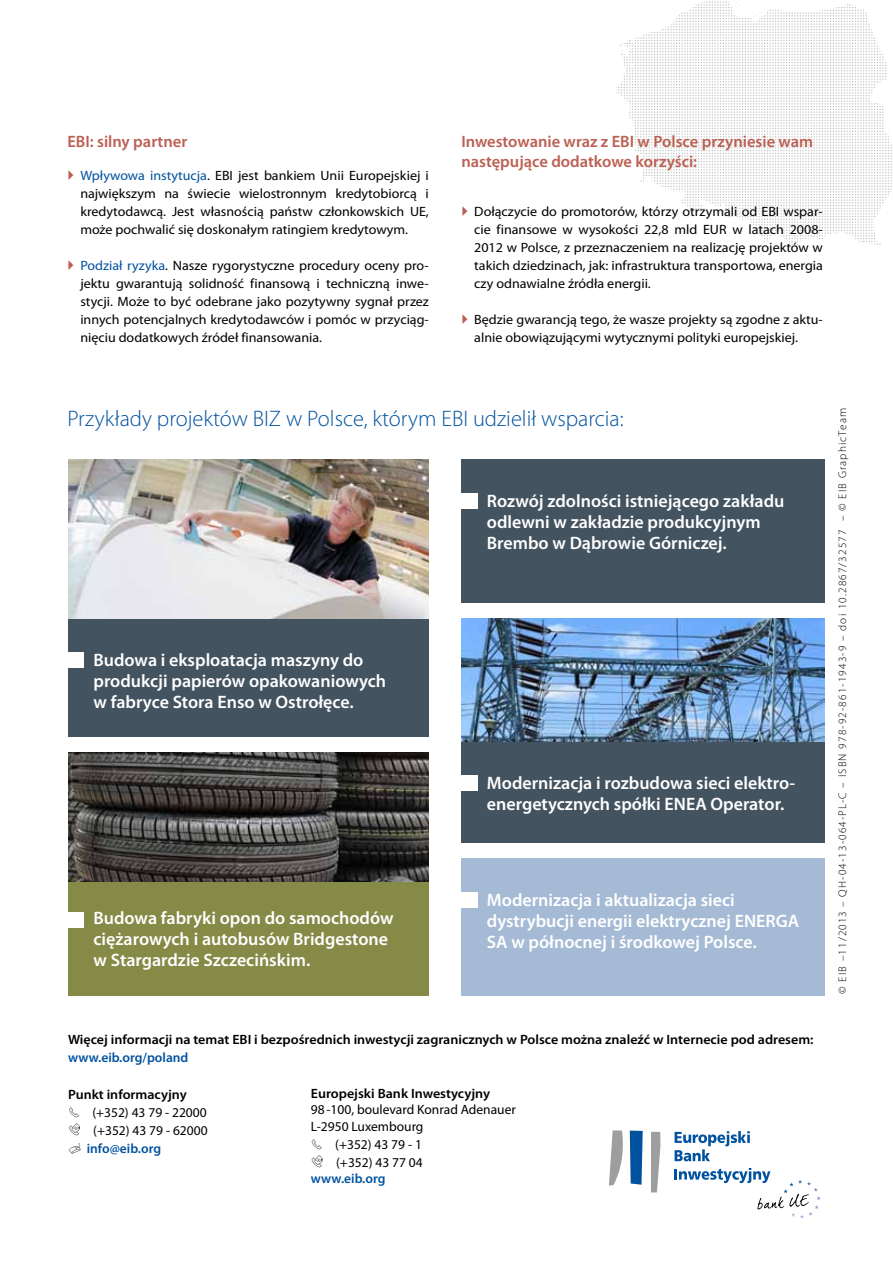
<style>
.page{position:relative;width:893px;height:1263px;background:#fff}
.page>*{position:absolute;margin:0;border:0;box-sizing:border-box;transform-origin:0 0}
.t1{font:300 22.5px "Myriad Pro";color:#00529f}
.t2{font:600 18px/21px "Myriad Pro";color:#fff}
.t3{font:600 16.5px/19.8px "Myriad Pro";color:#bc5f53}
.t4{font:13.5px/18px "Myriad Pro";color:#000;text-align:justify;scale:1.04 1}
.t5{font:600 13.5px "Myriad Pro";color:#000;scale:1.04 1}
.t6{font:13.5px/18px "Myriad Pro";color:#000;text-align:right}
.t7{font:600 13.5px "Myriad Pro";color:#00529f}
.t8{font:300 11.25px "Myriad Pro";letter-spacing:.1em;color:#000}
.s1{color:#00529f}
</style>
<div class="page">
<div style="left:68px;top:618px;width:361px;height:119px;background:#435360"></div>
<div style="left:461px;top:741px;width:364px;height:102px;background:#435360"></div>
<img style="left:68px;top:460px;width:361px;height:158px">
<img style="left:461px;top:618px;width:364px;height:123px">
<svg style="left:609px;top:1130px;width:14px;height:55px"></svg>
<svg style="left:630px;top:1130px;width:13px;height:55px"></svg>
<svg style="left:651px;top:1132px;width:9px;height:60px"></svg>
<svg style="left:675px;top:1131px;width:75px;height:30px"></svg>
<svg style="left:674px;top:1168px;width:147px;height:50px"></svg>
<div style="left:461px;top:858px;width:364px;height:137px;background:#a5bad5"></div>
<div style="left:461px;top:460px;width:364px;height:143px;background:#435360"></div>
<div style="left:68px;top:877px;width:361px;height:118px;background:#858a47"></div>
<img style="left:68px;top:752px;width:361px;height:129px">
<div style="left:55px;top:652px;width:29px;height:16px;background:#fff"></div>
<div style="left:55px;top:912px;width:29px;height:16px;background:#fff"></div>
<div style="left:456px;top:494px;width:22px;height:15px;background:#fff"></div>
<div style="left:456px;top:775px;width:22px;height:16px;background:#fff"></div>
<div style="left:456px;top:892px;width:22px;height:16px;background:#fff"></div>
<svg style="left:616px;top:1px;width:276px;height:247px"></svg>
<svg style="left:619px;top:39px;width:15px;height:11px"></svg>
<p class="t3" style="left:67px;top:132px;width:121px">EBI: silny partner</p>
<p class="t4" style="left:80px;top:167px;width:337px"><span class="s1">Wpływowa instytucja</span>. EBI jest bankiem Unii Europejskiej i największym na świecie wielostronnym kredytobiorcą i kredytodawcą. Jest własnością państw członkowskich UE, może pochwalić się doskonałym ratingiem kredytowym.</p>
<p class="t4" style="left:80px;top:257px;width:337px"><span class="s1">Podział ryzyka</span>. Nasze rygorystyczne procedury oceny pro&shy;jektu gwarantują solidność finansową i techniczną inwe&shy;stycji. Może to być odebrane jako pozytywny sygnał przez innych potencjalnych kredytodawców i pomóc w przyciąg&shy;nięciu dodatkowych źródeł finansowania.</p>
<p class="t3" style="left:461px;top:132px;width:353px">Inwestowanie wraz z EBI w Polsce przyniesie wam następujące dodatkowe korzyści:</p>
<p class="t4" style="left:474px;top:203px;width:337px">Dołączycie do promotorów, którzy otrzymali od EBI wspar&shy;cie finansowe w wysokości 22,8 mld EUR w latach 2008- 2012 w Polsce, z przeznaczeniem na realizację projektów w takich dziedzinach, jak: infrastruktura transportowa, energia czy odnawialne źródła energii.</p>
<p class="t4" style="left:474px;top:311px;width:337px">Będzie gwarancją tego, że wasze projekty są zgodne z aktu&shy;alnie obowiązującymi wytycznymi polityki europejskiej.</p>
<h1 class="t1" style="left:67px;top:404px;width:558px">Przykłady projektów BIZ w Polsce, którym EBI udzielił wsparcia:</h1>
<h2 class="t2" style="left:94px;top:650px;width:294px">Budowa i eksploatacja maszyny do produkcji papierów opakowaniowych w fabryce Stora Enso w Ostrołęce.</h2>
<h2 class="t2" style="left:94px;top:908px;width:302px">Budowa fabryki opon do samochodów ciężarowych i autobusów Bridgestone w Stargardzie Szczecińskim.</h2>
<h2 class="t2" style="left:487px;top:491px;width:299px">Rozwój zdolności istniejącego zakładu odlewni w zakładzie produkcyjnym<br>Brembo w Dąbrowie Górniczej.</h2>
<h2 class="t2" style="left:487px;top:772px;width:310px">Modernizacja i rozbudowa sieci elektro&shy;energetycznych spółki ENEA Operator.</h2>
<h2 class="t2" style="left:487px;top:890px;width:314px">Modernizacja i aktualizacja sieci dystrybucji energii elektrycznej ENERGA<br>SA w północnej i środkowej Polsce.</h2>
<p class="t5" style="left:68px;top:1032px;width:718px">Więcej informacji na temat EBI i bezpośrednich inwestycji zagranicznych w Polsce można znaleźć w Internecie pod adresem:</p>
<p class="t7" style="left:68px;top:1050px;width:122px">www.eib.org/poland</p>
<p class="t5" style="left:68px;top:1086px;width:116px">Punkt informacyjny</p>
<p class="t6" style="left:68px;top:1103px;width:141px">✓ (+352) 43 79 - 22000 (+352) 43 79 - 62000</p>
<p class="t7" style="left:87px;top:1140px;width:76px">info@eib.org</p>
<p class="t5" style="left:311px;top:1086px;width:174px">Europejski Bank Inwestycyjny</p>
<p class="t6" style="left:311px;top:1102px;width:206px;line-height:16.2px;text-align:left">98-100, boulevard Konrad Adenauer<br>L-2950 Luxembourg</p>
<p class="t6" style="left:311px;top:1135px;width:113px">✓ (+352) 43 79 - 1 (+352) 43 77 04</p>
<p class="t7" style="left:311px;top:1171px;width:76px">www.eib.org</p>
<p class="t8" style="left:836px;top:994px;width:587px;rotate:-90deg">© EIB –11/2013 – QH-04-13-064-PL-C – ISBN 978-92-861-1943-9 – doi 10.2867/32577 – © EIB GraphicTeam</p>
</div>
